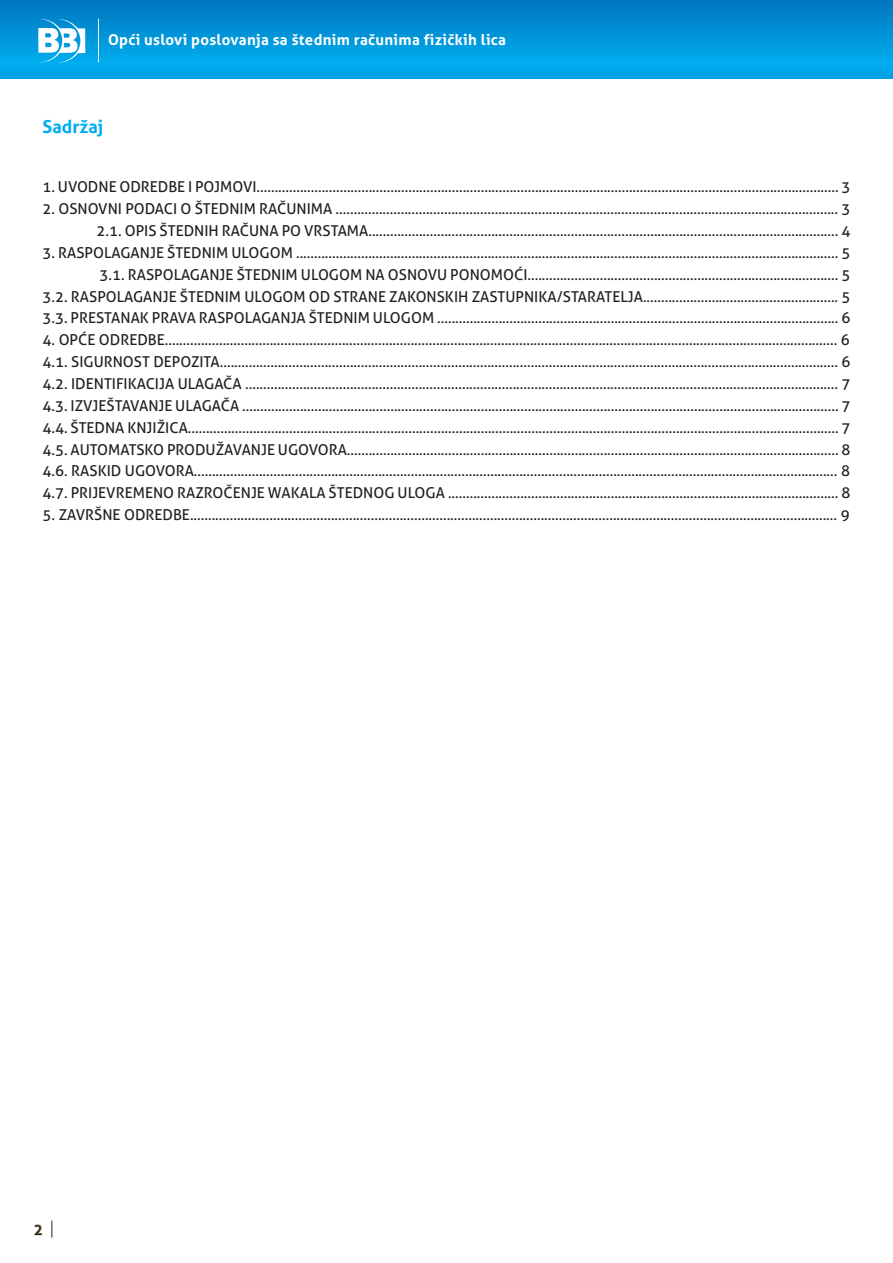
<style>
.page{position:relative;width:893px;height:1263px;background:#fff}
.page>*{position:absolute;margin:0;border:0;box-sizing:border-box;transform-origin:0 0}
.t1{font:700 18px "Aller";color:#00aeef}
.t2{font:15px "Aller";color:#231f20}
.t3{font:700 15px "Aller";letter-spacing:.02em;color:#fff}
</style>
<div class="page">
<div style="left:0;top:0;width:893px;height:79px;background:linear-gradient(to bottom,#0079c2,#00b2f2)"></div>
<svg style="left:38px;top:19px;width:48px;height:44px"></svg>
<hr style="left:98px;top:19px;width:1px;height:43px;background:#fff">
<svg style="left:34px;top:1224px;width:8px;height:11px"></svg>
<svg style="left:51px;top:1220px;width:1px;height:17px"></svg>
<p class="t3" style="left:108px;top:31px;width:400px">Opći uslovi poslovanja sa štednim računima fizičkih lica</p>
<p class="t1" style="left:43px;top:115px;width:62px">Sadržaj</p>
<p class="t2" style="left:43px;top:178px;width:809px">1. UVODNE ODREDBE I POJMOVI................................................................................................................................................................. 3</p>
<p class="t2" style="left:43px;top:200px;width:809px">2. OSNOVNI PODACI O ŠTEDNIM RAČUNIMA ........................................................................................................................................... 3</p>
<p class="t2" style="left:97px;top:222px;width:755px">2.1. OPIS ŠTEDNIH RAČUNA PO VRSTAMA.................................................................................................................................. 4</p>
<p class="t2" style="left:43px;top:243px;width:809px">3. RASPOLAGANJE ŠTEDNIM ULOGOM ...................................................................................................................................................... 5</p>
<p class="t2" style="left:100px;top:265px;width:752px">3.1. RASPOLAGANJE ŠTEDNIM ULOGOM NA OSNOVU PONOMOĆI...................................................................................... 5</p>
<p class="t2" style="left:43px;top:287px;width:809px">3.2. RASPOLAGANJE ŠTEDNIM ULOGOM OD STRANE ZAKONSKIH ZASTUPNIKA/STARATELJA...................................................... 5</p>
<p class="t2" style="left:43px;top:309px;width:809px">3.3. PRESTANAK PRAVA RASPOLAGANJA ŠTEDNIM ULOGOM ............................................................................................................... 6</p>
<p class="t2" style="left:43px;top:331px;width:809px">4. OPĆE ODREDBE.......................................................................................................................................................................................... 6</p>
<p class="t2" style="left:43px;top:353px;width:809px">4.1. SIGURNOST DEPOZITA........................................................................................................................................................................... 6</p>
<p class="t2" style="left:43px;top:375px;width:809px">4.2. IDENTIFIKACIJA ULAGAČA .................................................................................................................................................................... 7</p>
<p class="t2" style="left:43px;top:396px;width:809px">4.3. IZVJEŠTAVANJE ULAGAČA ..................................................................................................................................................................... 7</p>
<p class="t2" style="left:43px;top:418px;width:809px">4.4. ŠTEDNA KNJIŽICA.................................................................................................................................................................................... 7</p>
<p class="t2" style="left:43px;top:440px;width:809px">4.5. AUTOMATSKO PRODUŽAVANJE UGOVORA........................................................................................................................................ 8</p>
<p class="t2" style="left:43px;top:462px;width:809px">4.6. RASKID UGOVORA.................................................................................................................................................................................. 8</p>
<p class="t2" style="left:43px;top:484px;width:809px">4.7. PRIJEVREMENO RAZROČENJE WAKALA ŠTEDNOG ULOGA ............................................................................................................ 8</p>
<p class="t2" style="left:43px;top:506px;width:809px">5. ZAVRŠNE ODREDBE................................................................................................................................................................................... 9</p>
<p class="t2" style="left:34px;top:1220px;width:10px">2</p>
</div>
